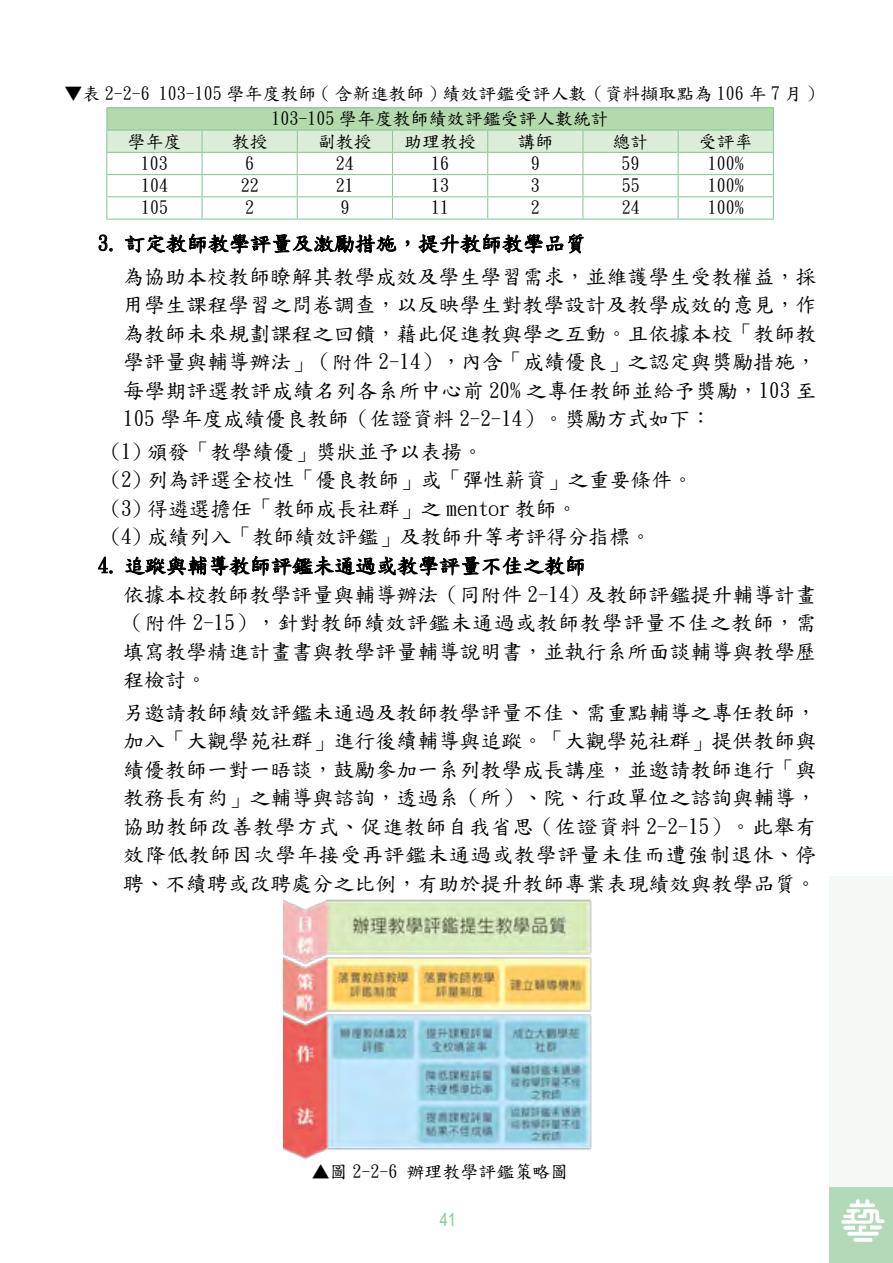
<style>
.page{position:relative;width:893px;height:1263px;background:#fff}
.page>*{position:absolute;margin:0;border:0;box-sizing:border-box;transform-origin:0 0}
.t1{font:21px/28.5px "DF Kai Shu SB Estd BF";color:#000}
.t2{font:18px/24.9px "DF Kai Shu SB Estd BF";color:#000;text-align:center}
.t3{font:18px "Arial Narrow";color:#89c997}
</style>
<div class="page">
<div style="left:830px;top:876px;width:63px;height:387px;background:#f3f9f4"></div>
<div style="left:830px;top:1187px;width:63px;height:76px;background:#b2dab8"></div>
<svg style="left:841px;top:1199px;width:43px;height:43px"></svg>
<hr style="left:106px;top:107px;width:96px;height:1px;background:#89c997">
<hr style="left:202px;top:107px;width:95px;height:1px;background:#89c997">
<hr style="left:297px;top:107px;width:95px;height:1px;background:#89c997">
<hr style="left:392px;top:107px;width:96px;height:1px;background:#89c997">
<hr style="left:488px;top:107px;width:95px;height:1px;background:#89c997">
<hr style="left:583px;top:107px;width:95px;height:1px;background:#89c997">
<hr style="left:678px;top:107px;width:96px;height:1px;background:#89c997">
<svg style="left:99px;top:108px;width:675px;height:146px"></svg>
<svg style="left:98px;top:557px;width:15px;height:17px"></svg>
<svg style="left:125px;top:555px;width:459px;height:21px"></svg>
<img style="left:284px;top:899px;width:308px;height:261px">
<p class="t2" style="left:64px;top:82px;width:753px">▼表 2-2-6 103-105 學年度教師( 含新進教師) 績效評鑑受評人數（資料擷取點為 106 年 7 月 )<br>103-105 學年度教師績效評鑑受評人數統計</p>
<p class="t2" style="left:127px;top:129px;width:55px">學年度</p>
<p class="t2" style="left:232px;top:129px;width:37px">教授</p>
<p class="t2" style="left:318px;top:129px;width:55px">副教授</p>
<p class="t2" style="left:404px;top:129px;width:73px">助理教授</p>
<p class="t2" style="left:517px;top:129px;width:47px">講師</p>
<p class="t2" style="left:613px;top:129px;width:37px">總計</p>
<p class="t2" style="left:699px;top:129px;width:55px">受評率</p>
<p class="t2" style="left:141px;top:151px;width:28px">103</p>
<p class="t2" style="left:245px;top:151px;width:10px">6</p>
<p class="t2" style="left:336px;top:151px;width:19px">24</p>
<p class="t2" style="left:431px;top:151px;width:19px">16</p>
<p class="t2" style="left:531px;top:151px;width:10px">9</p>
<p class="t2" style="left:622px;top:151px;width:19px">59</p>
<p class="t2" style="left:708px;top:151px;width:37px">100%</p>
<p class="t2" style="left:141px;top:173px;width:28px">104</p>
<p class="t2" style="left:241px;top:173px;width:19px">22</p>
<p class="t2" style="left:336px;top:173px;width:19px">21</p>
<p class="t2" style="left:431px;top:173px;width:19px">13</p>
<p class="t2" style="left:531px;top:173px;width:10px">3</p>
<p class="t2" style="left:622px;top:173px;width:19px">55</p>
<p class="t2" style="left:708px;top:173px;width:37px">100%</p>
<p class="t2" style="left:141px;top:195px;width:28px">105</p>
<p class="t2" style="left:245px;top:195px;width:10px">2</p>
<p class="t2" style="left:340px;top:195px;width:10px">9</p>
<p class="t2" style="left:431px;top:195px;width:19px">11</p>
<p class="t2" style="left:531px;top:195px;width:10px">2</p>
<p class="t2" style="left:622px;top:195px;width:19px">24</p>
<p class="t2" style="left:708px;top:195px;width:37px">100%</p>
<p class="t1" style="left:123px;top:227px;width:695px;line-height:33px;text-indent:-26px">3. 訂定教師教學評量及激勵措施，提升教師教學品質<br>為協助本校教師瞭解其教學成效及學生學習需求，並維護學生受教權益，採</p>
<p class="t1" style="left:123px;top:291px;width:695px;text-align:justify">用學生課程學習之問卷調查，以反映學生對教學設計及教學成效的意見，作為教師未來規劃課程之回饋，藉此促進教與學之互動。且依據本校「教師教學評量與輔導辦法」（附件 2-14），內含「成績優良」之認定與獎勵措施，每學期評選教評成績名列各系所中心前 20% 之專任教師並給予獎勵，103 至105 學年度成績優良教師（佐證資料 2-2-14）。獎勵方式如下：</p>
<p class="t1" style="left:111px;top:437px;width:584px">(1) 頒發「教學績優」獎狀並予以表揚。<br>(2) 列為評選全校性「優良教師」或「彈性薪資」之重要條件。(3) 得遴選擔任「教師成長社群」之 mentor 教師。<br>(4) 成績列入「教師績效評鑑」及教師升等考評得分指標。</p>
<p class="t1" style="left:123px;top:551px;width:695px;text-indent:-26px">4. 追蹤與輔導教師評鑑未通過或教學評量不佳之教師<br>依據本校教師教學評量與輔導辦法（同附件 2-14) 及教師評鑑提升輔導計畫（附件 2-15），針對教師績效評鑑未通過或教師教學評量不佳之教師，需填寫教學精進計畫書與教學評量輔導說明書，並執行系所面談輔導與教學歷程檢討。</p>
<p class="t1" style="left:123px;top:698px;width:695px;text-align:justify">另邀請教師績效評鑑未通過及教師教學評量不佳、需重點輔導之專任教師，加入「大觀學苑社群」進行後續輔導與追蹤。「大觀學苑社群」提供教師與績優教師一對一晤談，鼓勵參加一系列教學成長講座，並邀請教師進行「與教務長有約」之輔導與諮詢，透過系（所）、院、行政單位之諮詢與輔導，協助教師改善教學方式、促進教師自我省思（佐證資料 2-2-15）。此舉有效降低教師因次學年接受再評鑑未通過或教學評量未佳而遭強制退休、停聘、不續聘或改聘處分之比例，有助於提升教師專業表現績效與教學品質。</p>
<p class="t2" style="left:312px;top:1159px;width:267px">▲圖2-2-6 辦理教學評鑑策略圖</p>
<p class="t3" style="left:440px;top:1207px;width:18px">41</p>
</div>
